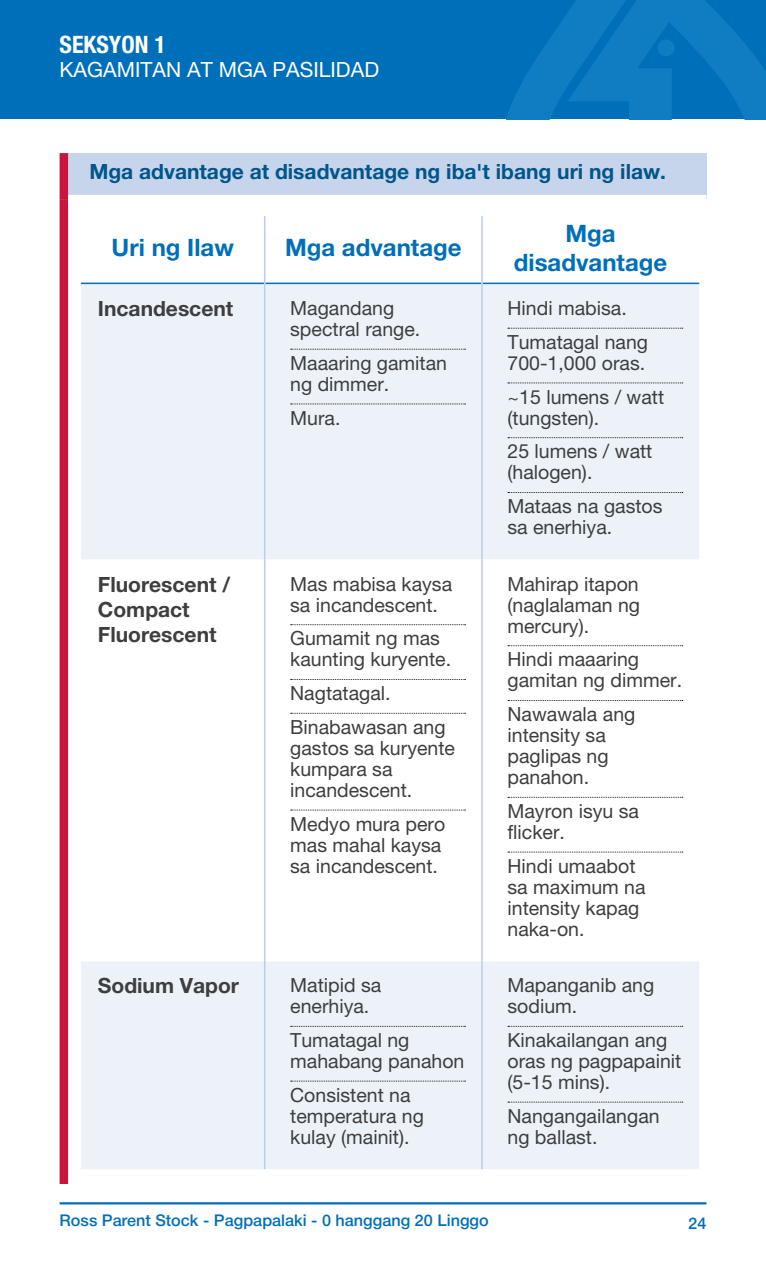
<style>
.page{position:relative;width:766px;height:1276px;background:#fff}
.page>*{position:absolute;margin:0;border:0;box-sizing:border-box;transform-origin:0 0}
.Table_Headers_NEW{font:700 24px/28.8px "Helvetica Neue LT Pro";color:#006fba;text-align:center}
.Top_Header_Section{font:700 condensed 24px "Helvetica Neue LT Pro";color:#fff}
.Table_Subtitle{font:700 21px/25.2px "Helvetica Neue LT Pro";color:#3e3e3f}
.Table_Text_Blue{font:700 21px "Helvetica Neue LT Pro";color:#00568a}
.Top_header_L{font:21px "Helvetica Neue LT Pro";color:#fff}
.Ruled_Bullets_TABLE{font:19.5px/21px "Helvetica Neue LT Pro";color:#3e3e3f}
.Ruled_Bullets_TABLE_No_Line{font:19.5px/21px "Helvetica Neue LT Pro";color:#3e3e3f}
.t1{font:500 16.2px "Helvetica Neue";color:#006fba}
</style>
<div class="page">
<div style="left:0;top:0;width:765px;height:119px;background:#006fba"></div>
<svg style="left:507px;top:0;width:258px;height:119px"></svg>
<div style="left:657px;top:39px;width:17px;height:17px;background:#107cc1;border-radius:50%"></div>
<hr style="left:60px;top:1202px;width:646px;height:2px;background:#006fba">
<div style="left:64px;top:153px;width:642px;height:46px;background:#c6d5ec"></div>
<div style="left:60px;top:199px;width:8px;height:985px;background:#cd123d"></div>
<div style="left:60px;top:153px;width:8px;height:46px;background:#cd123d"></div>
<div style="left:68px;top:195px;width:638px;height:8px;background:#fff"></div>
<div style="left:81px;top:284px;width:618px;height:885px;background:#edf2f9"></div>
<svg style="left:81px;top:559px;width:618px;height:402px"></svg>
<hr style="left:81px;top:283px;width:183px;height:1px;background:#006fba">
<hr style="left:265px;top:283px;width:216px;height:1px;background:#006fba">
<hr style="left:482px;top:283px;width:217px;height:1px;background:#006fba">
<hr style="left:264px;top:283px;width:1px;height:276px;background:#bacce8">
<hr style="left:481px;top:283px;width:1px;height:276px;background:#bacce8">
<hr style="left:264px;top:559px;width:1px;height:402px;background:#bacce8">
<hr style="left:481px;top:559px;width:1px;height:402px;background:#bacce8">
<hr style="left:264px;top:961px;width:1px;height:208px;background:#bacce8">
<hr style="left:481px;top:961px;width:1px;height:208px;background:#bacce8">
<hr style="left:264px;top:216px;width:1px;height:67px;background:#bacce8">
<hr style="left:481px;top:216px;width:1px;height:67px;background:#bacce8">
<svg style="left:290px;top:349px;width:175px;height:1px"></svg>
<svg style="left:290px;top:403px;width:175px;height:1px"></svg>
<svg style="left:507px;top:328px;width:175px;height:1px"></svg>
<svg style="left:507px;top:382px;width:175px;height:1px"></svg>
<svg style="left:507px;top:437px;width:175px;height:1px"></svg>
<svg style="left:507px;top:492px;width:175px;height:1px"></svg>
<svg style="left:290px;top:624px;width:175px;height:1px"></svg>
<svg style="left:290px;top:679px;width:175px;height:1px"></svg>
<svg style="left:290px;top:713px;width:175px;height:1px"></svg>
<svg style="left:290px;top:809px;width:175px;height:1px"></svg>
<svg style="left:507px;top:645px;width:175px;height:1px"></svg>
<svg style="left:507px;top:700px;width:175px;height:1px"></svg>
<svg style="left:507px;top:797px;width:175px;height:1px"></svg>
<svg style="left:507px;top:851px;width:175px;height:1px"></svg>
<svg style="left:290px;top:1025px;width:175px;height:2px"></svg>
<svg style="left:290px;top:1080px;width:175px;height:1px"></svg>
<svg style="left:507px;top:1025px;width:175px;height:2px"></svg>
<svg style="left:507px;top:1101px;width:175px;height:1px"></svg>
<p class="Top_Header_Section" style="left:60px;top:30px;width:108px">SEKSYON 1</p>
<p class="Top_header_L" style="left:60px;top:57px;width:321px">KAGAMITAN AT MGA PASILIDAD</p>
<p class="Table_Text_Blue" style="left:89px;top:159px;width:578px">Mga advantage at disadvantage ng iba't ibang uri ng ilaw.</p>
<p class="Table_Headers_NEW" style="left:112px;top:233px;width:124px">Uri ng Ilaw</p>
<p class="Table_Headers_NEW" style="left:285px;top:233px;width:178px">Mga advantage</p>
<p class="Table_Subtitle" style="left:98px;top:295px;width:137px">Incandescent</p>
<p class="Ruled_Bullets_TABLE" style="left:290px;top:297px;width:132px">Magandang spectral range.</p>
<p class="Ruled_Bullets_TABLE" style="left:290px;top:352px;width:158px">Maaaring gamitan ng dimmer.</p>
<p class="Ruled_Bullets_TABLE_No_Line" style="left:290px;top:407px;width:52px">Mura.</p>
<p class="Table_Subtitle" style="left:98px;top:571px;width:134px">Fluorescent /<br>Compact<br>Fluorescent</p>
<p class="Ruled_Bullets_TABLE" style="left:290px;top:573px;width:163px">Mas mabisa kaysa sa incandescent.</p>
<p class="Ruled_Bullets_TABLE" style="left:290px;top:627px;width:162px">Gumamit ng mas kaunting kuryente.</p>
<p class="Ruled_Bullets_TABLE" style="left:290px;top:682px;width:102px">Nagtatagal.</p>
<p class="Ruled_Bullets_TABLE" style="left:290px;top:716px;width:166px">Binabawasan ang gastos sa kuryente kumpara sa incandescent.</p>
<p class="Ruled_Bullets_TABLE_No_Line" style="left:290px;top:813px;width:156px">Medyo mura pero mas mahal kaysa sa incandescent.</p>
<p class="Table_Subtitle" style="left:98px;top:972px;width:143px">Sodium Vapor</p>
<p class="Ruled_Bullets_TABLE" style="left:290px;top:974px;width:93px">Matipid sa enerhiya.</p>
<p class="Ruled_Bullets_TABLE" style="left:290px;top:1029px;width:176px">Tumatagal ng mahabang panahon</p>
<p class="Ruled_Bullets_TABLE_No_Line" style="left:290px;top:1083px;width:135px">Consistent na temperatura ng kulay (mainit).</p>
<p class="Table_Headers_NEW" style="left:513px;top:218px;width:155px">Mga disadvantage</p>
<p class="Ruled_Bullets_TABLE" style="left:507px;top:297px;width:121px">Hindi mabisa.</p>
<p class="Ruled_Bullets_TABLE" style="left:507px;top:331px;width:142px">Tumatagal nang<br>700-1,000 oras.</p>
<p class="Ruled_Bullets_TABLE" style="left:507px;top:386px;width:158px">~15 lumens / watt (tungsten).</p>
<p class="Ruled_Bullets_TABLE" style="left:507px;top:440px;width:146px">25 lumens / watt (halogen).</p>
<p class="Ruled_Bullets_TABLE_No_Line" style="left:507px;top:495px;width:156px">Mataas na gastos sa enerhiya.</p>
<p class="Ruled_Bullets_TABLE" style="left:507px;top:573px;width:134px;text-align:justify">Mahirap itapon (naglalaman ng mercury).</p>
<p class="Ruled_Bullets_TABLE" style="left:507px;top:648px;width:176px">Hindi maaaring gamitan ng dimmer.</p>
<p class="Ruled_Bullets_TABLE" style="left:507px;top:703px;width:129px">Nawawala ang intensity sa paglipas ng panahon.</p>
<p class="Ruled_Bullets_TABLE" style="left:507px;top:800px;width:133px">Mayron isyu sa flicker.</p>
<p class="Ruled_Bullets_TABLE_No_Line" style="left:507px;top:855px;width:140px">Hindi umaabot sa maximum na intensity kapag naka-on.</p>
<p class="Ruled_Bullets_TABLE" style="left:507px;top:974px;width:148px">Mapanganib ang sodium.</p>
<p class="Ruled_Bullets_TABLE" style="left:507px;top:1029px;width:175px">Kinakailangan ang oras ng pagpapainit (5-15 mins).</p>
<p class="Ruled_Bullets_TABLE_No_Line" style="left:507px;top:1104px;width:154px">Nangangailangan ng ballast.</p>
<p class="t1" style="left:60px;top:1207px;width:430px">Ross Parent Stock - Pagpapalaki - 0 hanggang 20 Linggo</p>
<p class="t1" style="left:688px;top:1210px;width:20px">24</p>
</div>
